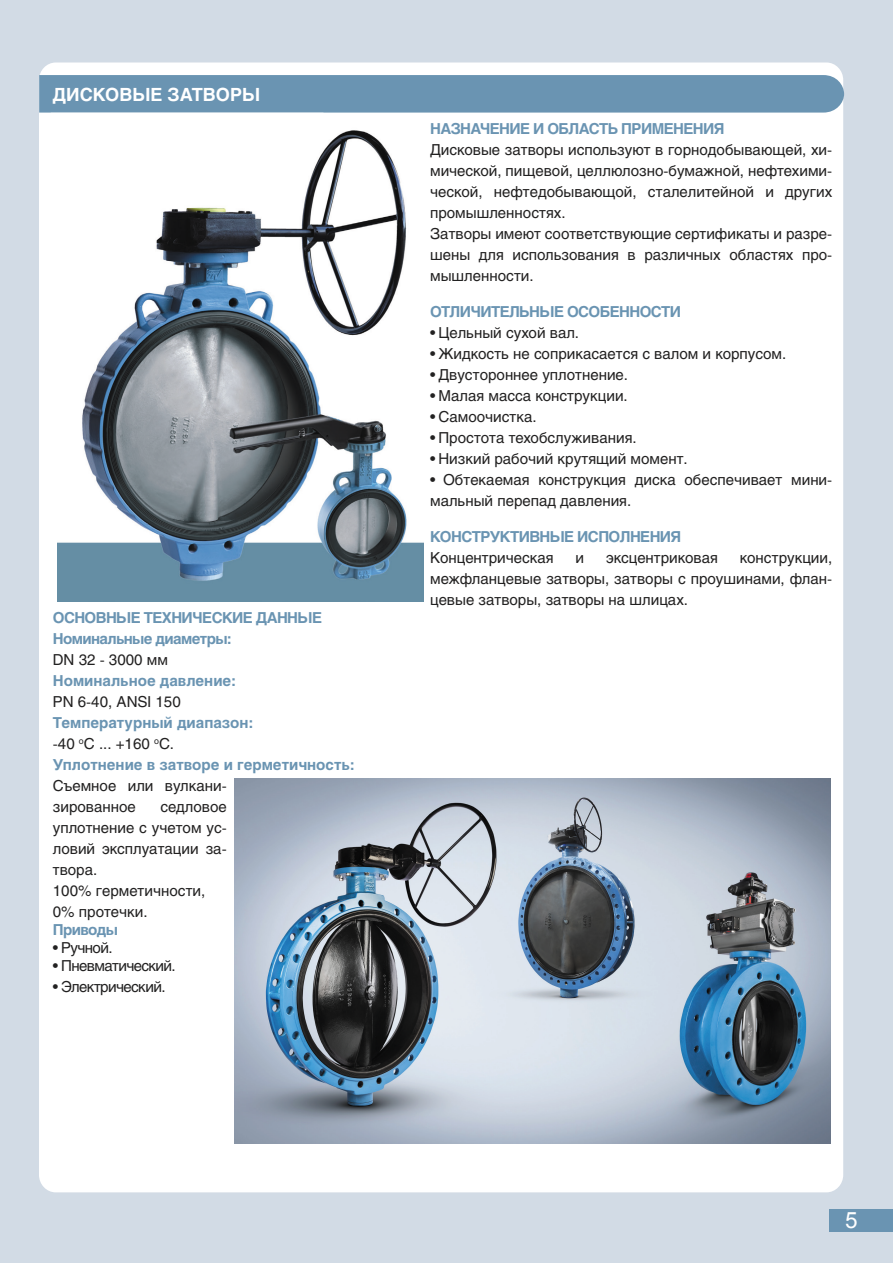
<style>
.page{position:relative;width:893px;height:1263px;background:#d2dbe5}
.page>*{position:absolute;margin:0;border:0;box-sizing:border-box;transform-origin:0 0}
.t1{font:22.5px "Arial Er";color:#fff}
.t2{font:700 18px "Helios";color:#fff}
.t3{font:15px/21px "Helios";color:#222121;text-align:justify}
.t4{font:700 15px "Helios";letter-spacing:-.04em;color:#6a94b2}
.t5{font:700 15px "Helios";color:#6a94b2}
.t6{font:15px "Helios";letter-spacing:-.04em;color:#222121}
</style>
<div class="page">
<div style="left:39px;top:63px;width:804px;height:1129px;background:#fff;border-radius:17px"></div>
<div style="left:830px;top:1209px;width:63px;height:22px;background:#6a94b2"></div>
<div style="left:39px;top:75px;width:805px;height:38px;background:#6a94b2"></div>
<img style="left:58px;top:130px;width:365px;height:472px">
<div style="left:51px;top:113px;width:272px;height:22px;background:#fff"></div>
<img style="left:235px;top:779px;width:595px;height:364px">
<p class="t2" style="left:52px;top:84px;width:209px">ДИСКОВЫЕ ЗАТВОРЫ</p>
<p class="t4" style="left:53px;top:609px;width:271px">ОСНОВНЫЕ ТЕХНИЧЕСКИЕ ДАННЫЕ</p>
<p class="t4" style="left:53px;top:630px;width:181px">Номинальные диаметры:</p>
<p class="t3" style="left:53px;top:649px;width:117px">DN 32 - 3000 мм</p>
<p class="t5" style="left:53px;top:672px;width:185px">Номинальное давление:</p>
<p class="t3" style="left:53px;top:691px;width:129px">PN 6-40, ANSI 150</p>
<p class="t5" style="left:53px;top:714px;width:202px">Температурный диапазон:</p>
<p class="t3" style="left:53px;top:733px;width:123px">-40 <sup>о</sup>C ... +160 <sup>о</sup>C.</p>
<p class="t5" style="left:53px;top:756px;width:304px">Уплотнение в затворе и герметичность:</p>
<p class="t3" style="left:53px;top:775px;width:175px">Съемное или вулкани&shy;зированное</p>
<p class="t3" style="left:53px;top:796px;width:175px;text-indent:108px">седловое уплотнение с учетом ус&shy;ловий эксплуатации за&shy;твора.</p>
<p class="t3" style="left:53px;top:880px;width:154px">100% герметичности,</p>
<p class="t3" style="left:53px;top:901px;width:96px">0% протечки.</p>
<p class="t4" style="left:53px;top:921px;width:67px">Приводы</p>
<p class="t3" style="left:53px;top:937px;width:61px">• Ручной.</p>
<p class="t6" style="left:53px;top:957px;width:124px">• Пневматический.</p>
<p class="t6" style="left:53px;top:978px;width:114px">• Электрический.</p>
<p class="t4" style="left:430px;top:120px;width:296px">НАЗНАЧЕНИЕ И ОБЛАСТЬ ПРИМЕНЕНИЯ</p>
<p class="t3" style="left:430px;top:139px;width:404px">Дисковые затворы используют в горнодобывающей, хи&shy;мической, пищевой, целлюлозно-бумажной, нефтехими&shy;ческой, нефтедобывающой, сталелитейной и других промышленностях.</p>
<p class="t3" style="left:430px;top:223px;width:404px">Затворы имеют соответствующие сертификаты и разре&shy;шены для использования в различных областях про&shy;мышленности.</p>
<p class="t4" style="left:430px;top:303px;width:253px">ОТЛИЧИТЕЛЬНЫЕ ОСОБЕННОСТИ</p>
<p class="t3" style="left:430px;top:322px;width:151px">• Цельный сухой вал.</p>
<p class="t3" style="left:430px;top:343px;width:358px">• Жидкость не соприкасается с валом и корпусом.</p>
<p class="t3" style="left:430px;top:364px;width:199px">• Двустороннее уплотнение.</p>
<p class="t3" style="left:430px;top:385px;width:199px">• Малая масса конструкции.</p>
<p class="t3" style="left:430px;top:406px;width:108px">• Самоочистка.</p>
<p class="t3" style="left:430px;top:427px;width:208px">• Простота техобслуживания.</p>
<p class="t3" style="left:430px;top:448px;width:259px">• Низкий рабочий крутящий момент.</p>
<p class="t3" style="left:430px;top:469px;width:404px">• Обтекаемая конструкция диска обеспечивает мини&shy;мальный перепад давления.</p>
<p class="t4" style="left:430px;top:528px;width:253px">КОНСТРУКТИВНЫЕ ИСПОЛНЕНИЯ</p>
<p class="t3" style="left:430px;top:547px;width:125px">Концентрическая</p>
<p class="t3" style="left:576px;top:547px;width:10px">и</p>
<p class="t3" style="left:606px;top:547px;width:113px">эксцентриковая</p>
<p class="t3" style="left:430px;top:547px;width:404px;text-indent:310px">конструкции, межфланцевые затворы, затворы с проушинами, флан&shy;цевые затворы, затворы на шлицах.</p>
<h1 class="t1" style="left:845px;top:1205px;width:14px">5</h1>
</div>
